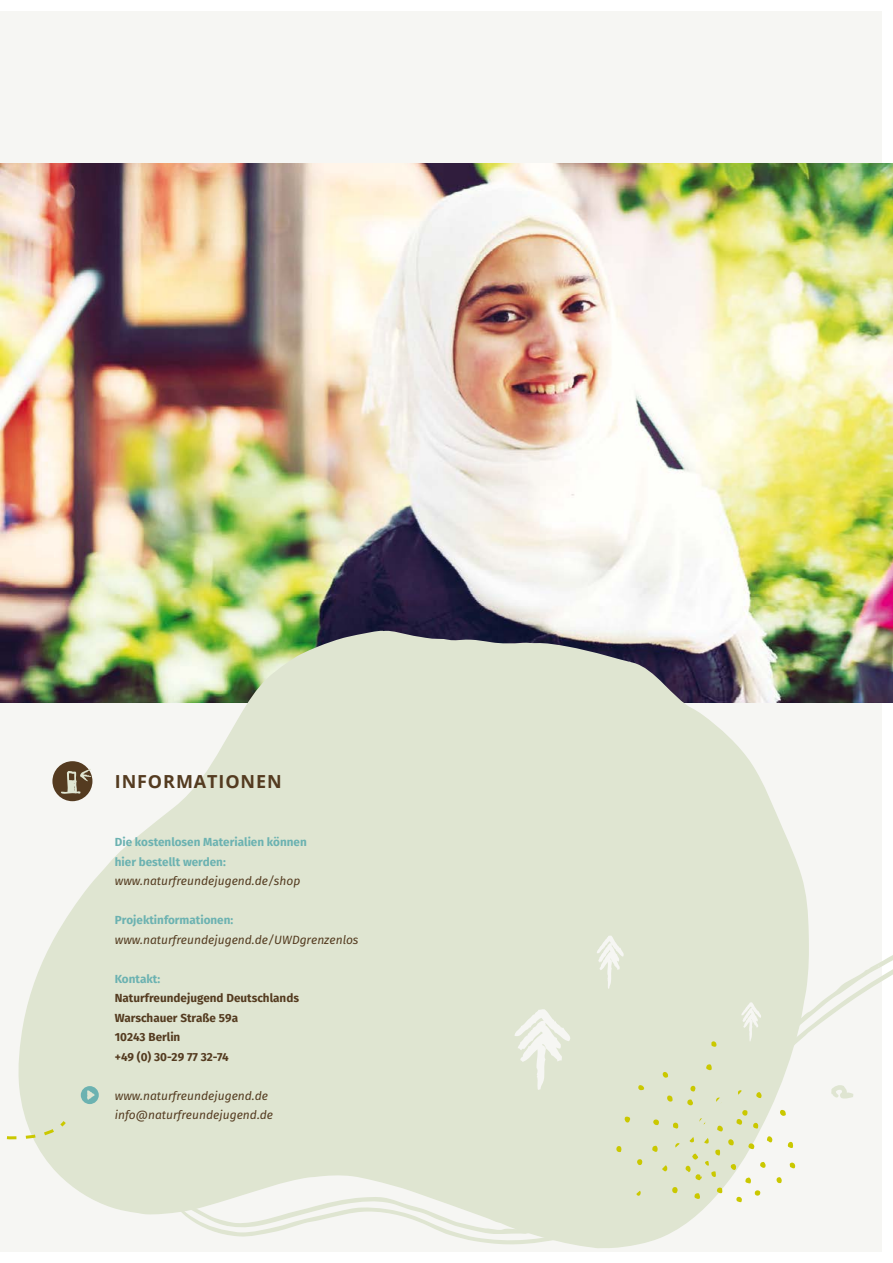
<style>
.page{position:relative;width:893px;height:1263px;background:#fff}
.page>*{position:absolute;margin:0;border:0;box-sizing:border-box;transform-origin:0 0}
.t1{font:700 18px "Open Sans";letter-spacing:.05em;color:#543b20}
.t2{font:italic 12px/19.5px "Fira Sans";color:#543b20}
.t3{font:700 11.7px/19.5px "Fira Sans";color:#6cb2b1}
.t4{font:700 11.7px/19.5px "Fira Sans";color:#543b20}
</style>
<div class="page">
<div style="left:0;top:11px;width:882px;height:1241px;background:#f6f6f3"></div>
<img style="left:0;top:164px;width:893px;height:538px">
<svg style="left:17px;top:629px;width:792px;height:619px;fill:#dfe5d1"></svg>
<svg style="left:6px;top:1114px;width:63px;height:134px"></svg>
<div style="left:181px;top:910px;width:628px;height:17px;background:#dfe5d1"></div>
<svg style="left:179px;top:927px;width:714px;height:319px;fill:#dfe5d1"></svg>
<div style="left:81px;top:1086px;width:18px;height:18px;background:#6cb2b1;border-radius:50%"></div>
<svg style="left:87px;top:1090px;width:8px;height:10px"></svg>
<div style="left:52px;top:761px;width:40px;height:40px;background:#543b20;border-radius:50%"></div>
<svg style="left:61px;top:769px;width:30px;height:25px"></svg>
<h1 class="t1" style="left:115px;top:768px;width:11px">INF</h1>
<h1 class="t1" style="left:148px;top:768px;width:132px">ORMATION EN</h1>
<p class="t3" style="left:115px;top:832px;width:193px">Die kostenlosen Materialien können hier bestellt werden:</p>
<p class="t2" style="left:115px;top:871px;width:187px">www.naturfreundejugend.de/shop</p>
<p class="t3" style="left:115px;top:910px;width:120px">Projektinformationen:</p>
<p class="t2" style="left:115px;top:929px;width:245px">www.naturfreundejugend.de/UWDgrenzenlos</p>
<p class="t3" style="left:115px;top:968px;width:47px">Kontakt:</p>
<p class="t4" style="left:115px;top:988px;width:186px">Naturfreundejugend Deutschlands<br>Warschauer Straße 59a<br>10243 Berlin<br>+49 (0) 30-29 77 32-74</p>
<p class="t2" style="left:115px;top:1085px;width:160px">www.naturfreundejugend.de info@naturfreundejugend.de</p>
</div>
